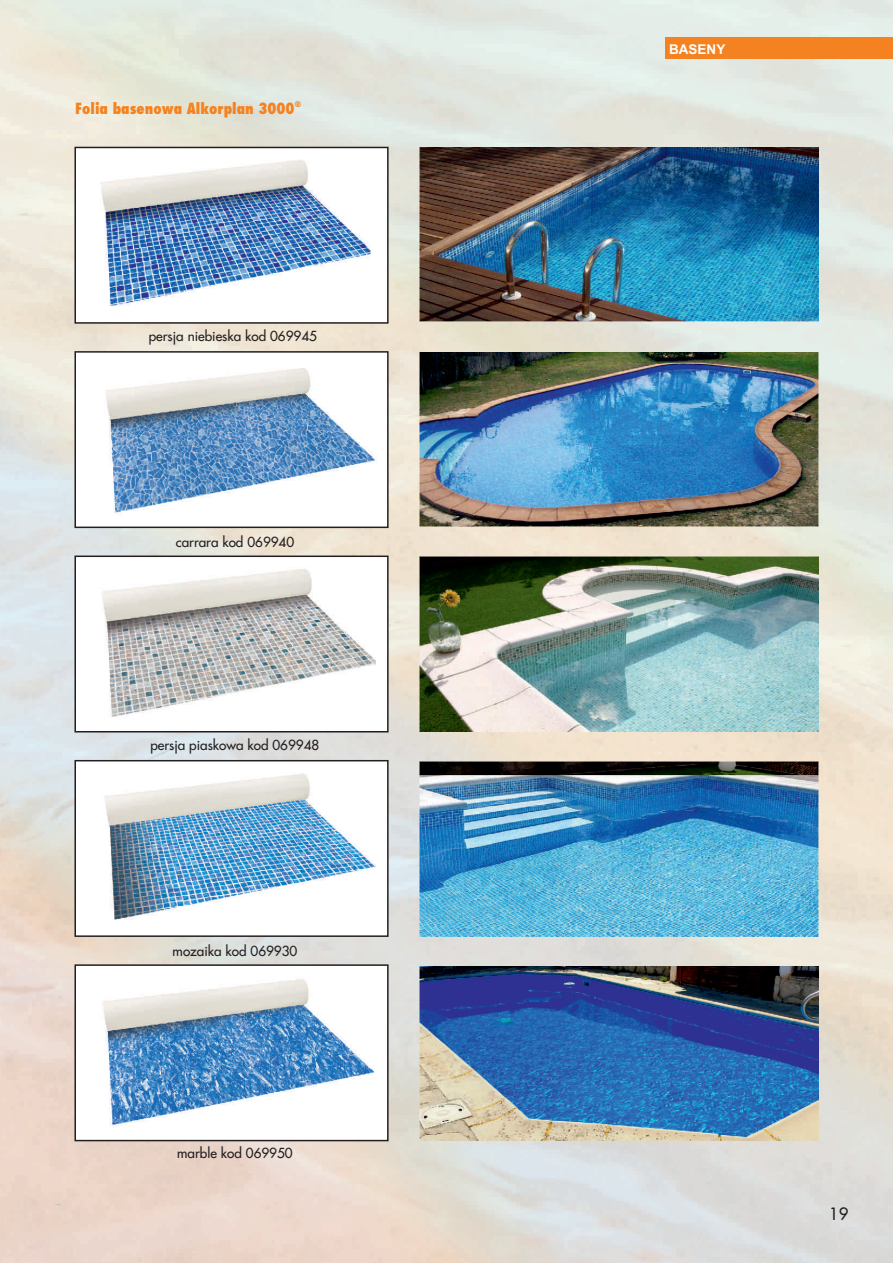
<style>
.page{position:relative;width:893px;height:1263px;background:#fff}
.page>*{position:absolute;margin:0;border:0;box-sizing:border-box;transform-origin:0 0}
.t1{font:16.5px "Fujiyama 2";color:#231f20}
.t2{font:800 15px "Fujiyama";color:#f58220}
.t3{font:13.5px "Fujiyama 2";color:#231f20}
.t4{font:700 13.5px "Arial";color:#fff}
.t5{font:800 7.5px "Fujiyama";color:#f58220}
</style>
<div class="page">
<img style="left:0;top:0;width:893px;height:1263px">
<img style="left:419px;top:352px;width:400px;height:174px">
<img style="left:419px;top:966px;width:400px;height:175px">
<img style="left:419px;top:762px;width:400px;height:174px">
<img style="left:419px;top:147px;width:400px;height:175px">
<img style="left:419px;top:557px;width:400px;height:174px">
<svg style="left:74px;top:146px;width:315px;height:178px"></svg>
<svg style="left:74px;top:350px;width:315px;height:179px"></svg>
<svg style="left:74px;top:555px;width:315px;height:178px"></svg>
<svg style="left:74px;top:759px;width:315px;height:179px"></svg>
<svg style="left:74px;top:963px;width:315px;height:179px"></svg>
<img style="left:88px;top:355px;width:290px;height:168px">
<img style="left:97px;top:155px;width:273px;height:159px">
<img style="left:97px;top:563px;width:278px;height:161px">
<img style="left:97px;top:768px;width:279px;height:158px">
<img style="left:97px;top:971px;width:276px;height:159px">
<div style="left:665px;top:37px;width:228px;height:22px;background:#f58220"></div>
<p class="t2" style="left:75px;top:103px;width:221px">Folia basenowa Alkorplan 3000</p>
<p class="t5" style="left:295px;top:101px;width:8px">®</p>
<p class="t3" style="left:149px;top:331px;width:170px">persja niebieska kod 069945</p>
<p class="t3" style="left:176px;top:537px;width:120px">carrara kod 069940</p>
<p class="t3" style="left:150px;top:740px;width:170px">persja piaskowa kod 069948</p>
<p class="t3" style="left:173px;top:946px;width:126px">mozaika kod 069930</p>
<p class="t3" style="left:177px;top:1148px;width:117px">marble kod 069950</p>
<p class="t4" style="left:669px;top:45px;width:58px">BASENY</p>
<p class="t1" style="left:829px;top:1208px;width:21px">19</p>
</div>
